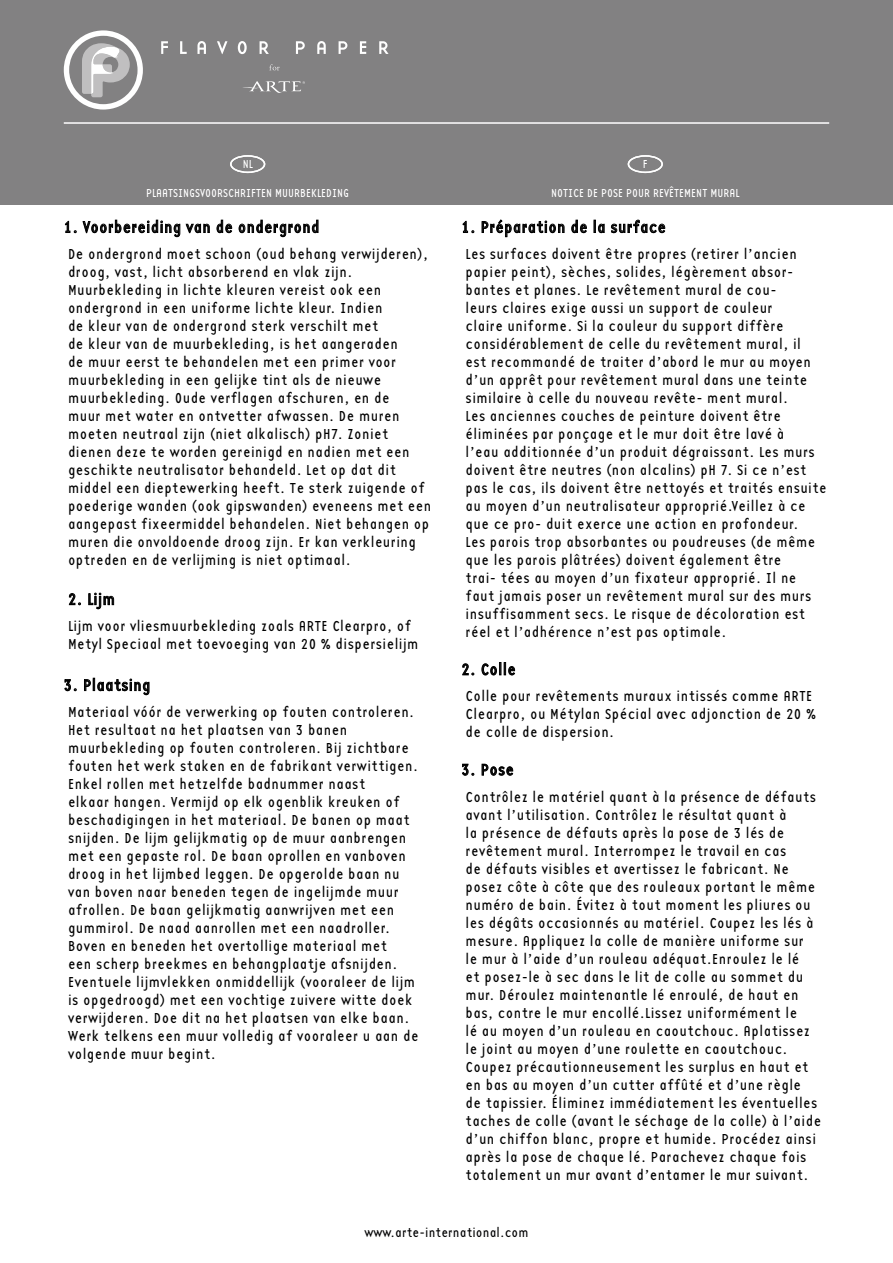
<style>
.page{position:relative;width:893px;height:1263px;background:#fff}
.page>*{position:absolute;margin:0;border:0;box-sizing:border-box;transform-origin:0 0}
.t1{font:16.5px "Base Twelve Sans";letter-spacing:.03em;color:#000}
.t2{font:15px/18px "Base Twelve Sans";letter-spacing:.03em;color:#000}
.t3{font:13.5px "Base Twelve Sans";letter-spacing:.01em;color:#020203}
.t4{font:12px "Base Twelve Sans";color:#fff}
</style>
<div class="page">
<div style="left:0;top:0;width:893px;height:204px;background:#828182"></div>
<hr style="left:64px;top:122px;width:765px;height:2px;background:#fff">
<svg style="left:64px;top:30px;width:79px;height:80px"></svg>
<svg style="left:269px;top:64px;width:11px;height:6px"></svg>
<svg style="left:243px;top:81px;width:62px;height:12px"></svg>
<svg style="left:161px;top:41px;width:7px;height:13px"></svg>
<svg style="left:180px;top:41px;width:7px;height:13px"></svg>
<svg style="left:197px;top:41px;width:9px;height:13px"></svg>
<svg style="left:217px;top:41px;width:10px;height:13px"></svg>
<svg style="left:238px;top:41px;width:9px;height:13px"></svg>
<svg style="left:260px;top:41px;width:9px;height:13px"></svg>
<svg style="left:296px;top:41px;width:9px;height:13px"></svg>
<svg style="left:317px;top:41px;width:9px;height:13px"></svg>
<svg style="left:339px;top:41px;width:8px;height:13px"></svg>
<svg style="left:360px;top:41px;width:6px;height:13px"></svg>
<svg style="left:379px;top:41px;width:10px;height:13px"></svg>
<svg style="left:65px;top:221px;width:11px;height:12px"></svg>
<svg style="left:83px;top:220px;width:97px;height:17px"></svg>
<svg style="left:186px;top:224px;width:24px;height:9px"></svg>
<svg style="left:217px;top:220px;width:15px;height:13px"></svg>
<svg style="left:239px;top:220px;width:79px;height:17px"></svg>
<svg style="left:69px;top:593px;width:12px;height:12px"></svg>
<svg style="left:88px;top:593px;width:26px;height:16px"></svg>
<svg style="left:64px;top:679px;width:12px;height:12px"></svg>
<svg style="left:84px;top:678px;width:65px;height:17px"></svg>
<svg style="left:463px;top:221px;width:11px;height:12px"></svg>
<svg style="left:482px;top:219px;width:82px;height:18px"></svg>
<svg style="left:571px;top:220px;width:16px;height:13px"></svg>
<svg style="left:594px;top:220px;width:10px;height:13px"></svg>
<svg style="left:611px;top:220px;width:54px;height:13px"></svg>
<svg style="left:462px;top:663px;width:12px;height:12px"></svg>
<svg style="left:482px;top:662px;width:33px;height:13px"></svg>
<svg style="left:462px;top:763px;width:12px;height:13px"></svg>
<svg style="left:481px;top:763px;width:33px;height:13px"></svg>
<div style="left:230px;top:155px;width:35px;height:18px;border:2px solid #fff;border-radius:50%"></div>
<div style="left:628px;top:155px;width:35px;height:18px;border:2px solid #fff;border-radius:50%"></div>
<p class="t4" style="left:243px;top:157px;width:11px">NL</p>
<p class="t4" style="left:146px;top:185px;width:205px">PLAATSINGSVOORSCHRIFTEN MUURBEKLEDING</p>
<p class="t1" style="left:64px;top:217px;width:257px">1. Voorbereiding van de ondergrond</p>
<p class="t2" style="left:68px;top:245px;width:365px">De ondergrond moet schoon (oud behang verwijderen), droog, vast, licht absorberend en vlak zijn.<br>Muurbekleding in lichte kleuren vereist ook een ondergrond in een uniforme lichte kleur. Indien<br>de kleur van de ondergrond sterk verschilt met<br>de kleur van de muurbekleding, is het aangeraden<br>de muur eerst te behandelen met een primer voor muurbekleding in een gelijke tint als de nieuwe muurbekleding. Oude verflagen afschuren, en de<br>muur met water en ontvetter afwassen. De muren moeten neutraal zijn (niet alkalisch) pH7. Zoniet dienen deze te worden gereinigd en nadien met een geschikte neutralisator behandeld. Let op dat dit middel een dieptewerking heeft. Te sterk zuigende of poederige wanden (ook gipswanden) eveneens met een aangepast fixeermiddel behandelen. Niet behangen op muren die onvoldoende droog zijn. Er kan verkleuring optreden en de verlijming is niet optimaal.</p>
<p class="t1" style="left:68px;top:589px;width:48px">2. Lijm</p>
<p class="t2" style="left:68px;top:617px;width:352px">Lijm voor vliesmuurbekleding zoals ARTE Clearpro, of<br>Metyl Speciaal met toevoeging van 20 % dispersielijm</p>
<p class="t1" style="left:64px;top:675px;width:88px">3. Plaatsing</p>
<p class="t2" style="left:68px;top:703px;width:352px">Materiaal vóór de verwerking op fouten controleren.<br>Het resultaat na het plaatsen van 3 banen muurbekleding op fouten controleren. Bij zichtbare fouten het werk staken en de fabrikant verwittigen.<br>Enkel rollen met hetzelfde badnummer naast<br>elkaar hangen. Vermijd op elk ogenblik kreuken of beschadigingen in het materiaal. De banen op maat snijden. De lijm gelijkmatig op de muur aanbrengen met een gepaste rol. De baan oprollen en vanboven droog in het lijmbed leggen. De opgerolde baan nu van boven naar beneden tegen de ingelijmde muur afrollen. De baan gelijkmatig aanwrijven met een gummirol. De naad aanrollen met een naadroller.<br>Boven en beneden het overtollige materiaal met<br>een scherp breekmes en behangplaatje afsnijden.<br>Eventuele lijmvlekken onmiddellijk (vooraleer de lijm is opgedroogd) met een vochtige zuivere witte doek verwijderen. Doe dit na het plaatsen van elke baan.<br>Werk telkens een muur volledig af vooraleer u aan de volgende muur begint.</p>
<p class="t4" style="left:643px;top:157px;width:7px">F</p>
<p class="t4" style="left:551px;top:185px;width:190px">NOTICE DE POSE POUR REVÊTEMENT MURAL</p>
<p class="t1" style="left:461px;top:217px;width:206px">1. Préparation de la surface</p>
<p class="t2" style="left:466px;top:245px;width:363px">Les surfaces doivent être propres (retirer l’ancien papier peint), sèches, solides, légèrement absor&shy;bantes et planes. Le revêtement mural de cou-<br>leurs claires exige aussi un support de couleur<br>claire uniforme. Si la couleur du support diffère considérablement de celle du revêtement mural, il<br>est recommandé de traiter d’abord le mur au moyen d’un apprêt pour revêtement mural dans une teinte similaire à celle du nouveau revête- ment mural.<br>Les anciennes couches de peinture doivent être éliminées par ponçage et le mur doit être lavé à<br>l’eau additionnée d’un produit dégraissant. Les murs doivent être neutres (non alcalins) pH 7. Si ce n’est pas le cas, ils doivent être nettoyés et traités ensuite au moyen d’un neutralisateur approprié.Veillez à ce que ce pro- duit exerce une action en profondeur.<br>Les parois trop absorbantes ou poudreuses (de même que les parois plâtrées) doivent également être<br>trai- tées au moyen d’un fixateur approprié. Il ne faut jamais poser un revêtement mural sur des murs insuffisamment secs. Le risque de décoloration est réel et l’adhérence n’est pas optimale.</p>
<p class="t1" style="left:461px;top:659px;width:56px">2. Colle</p>
<p class="t2" style="left:466px;top:687px;width:352px">Colle pour revêtements muraux intissés comme ARTE<br>Clearpro, ou Métylan Spécial avec adjonction de 20 % de colle de dispersion.</p>
<p class="t1" style="left:461px;top:760px;width:54px">3. Pose</p>
<p class="t2" style="left:466px;top:788px;width:357px">Contrôlez le matériel quant à la présence de défauts avant l’utilisation. Contrôlez le résultat quant à<br>la présence de défauts après la pose de 3 lés de revêtement mural. Interrompez le travail en cas<br>de défauts visibles et avertissez le fabricant. Ne posez côte à côte que des rouleaux portant le même numéro de bain. Évitez à tout moment les pliures ou les dégâts occasionnés au matériel. Coupez les lés à mesure. Appliquez la colle de manière uniforme sur<br>le mur à l’aide d’un rouleau adéquat.Enroulez le lé<br>et posez-le à sec dans le lit de colle au sommet du mur. Déroulez maintenantle lé enroulé, de haut en bas, contre le mur encollé.Lissez uniformément le<br>lé au moyen d’un rouleau en caoutchouc. Aplatissez le joint au moyen d’une roulette en caoutchouc.<br>Coupez précautionneusement les surplus en haut et en bas au moyen d’un cutter affûté et d’une règle<br>de tapissier. Éliminez immédiatement les éventuelles taches de colle (avant le séchage de la colle) à l’aide d’un chiffon blanc, propre et humide. Procédez ainsi après la pose de chaque lé. Parachevez chaque fois totalement un mur avant d’entamer le mur suivant.</p>
<p class="t3" style="left:364px;top:1225px;width:166px">www.arte-international.com</p>
</div>
